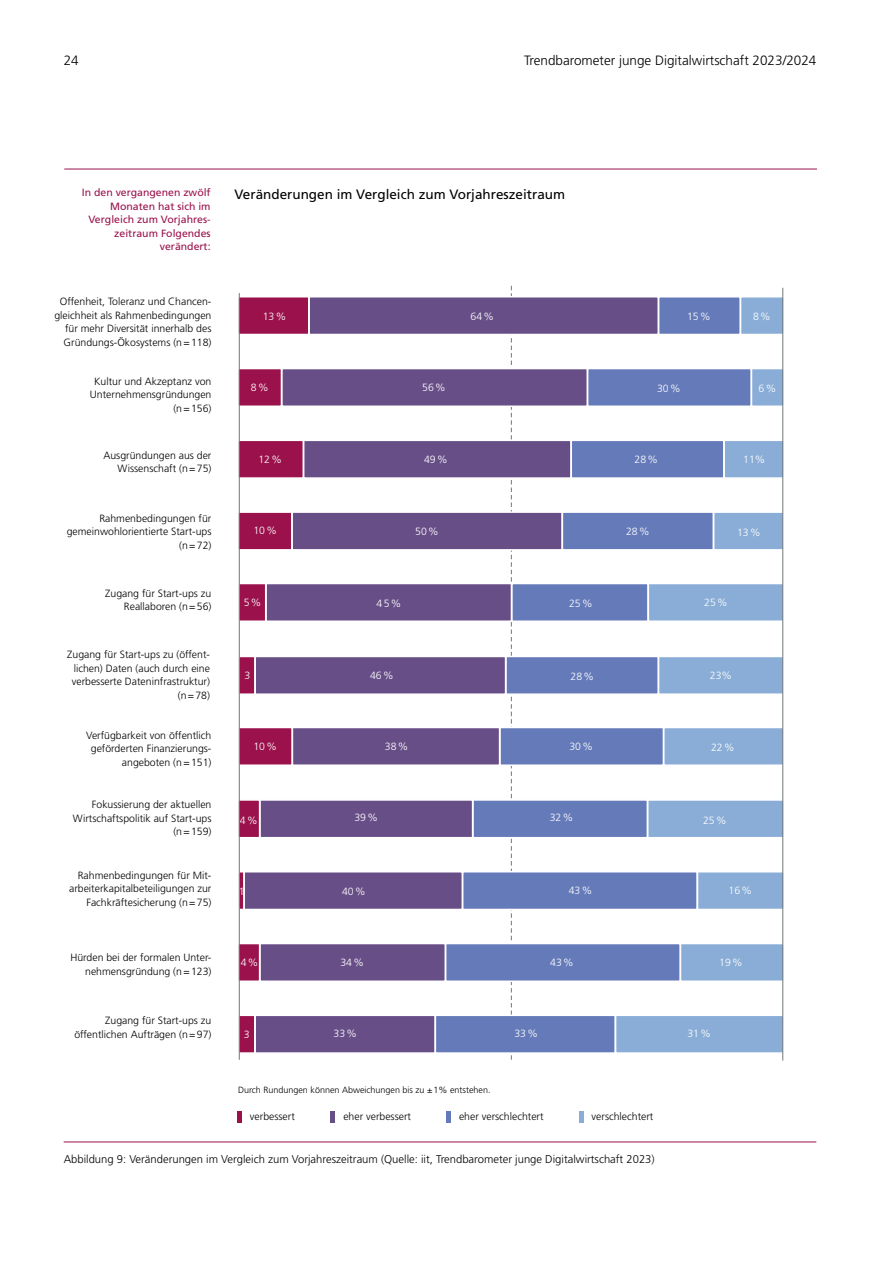
<style>
.page{position:relative;width:893px;height:1263px;background:#fff}
.page>*{position:absolute;margin:0;border:0;box-sizing:border-box;transform-origin:0 0}
.t1{font:300 13.5px "Frutiger LT Pro";color:#000}
.t2{font:13.5px "Frutiger LT Pro";color:#000}
.t3{font:300 11.25px "Frutiger LT Pro";color:#000}
.t4{font:300 10.5px/13.5px "Frutiger LT Pro";color:#000;text-align:right}
.t5{font:300 10.5px "Frutiger LT Pro";color:#fff}
.t6{font:10.5px/13.5px "Frutiger LT Pro";color:#9a114c;text-align:right}
.t7{font:300 9px "Frutiger LT Pro";color:#000}
</style>
<div class="page">
<hr style="left:64px;top:169px;width:753px;height:1px;background:#9a114c">
<svg style="left:511px;top:286px;width:1px;height:774px"></svg>
<hr style="left:237px;top:1110px;width:4px;height:12px;background:#9a114c">
<hr style="left:331px;top:1110px;width:4px;height:12px;background:#684e87">
<hr style="left:446px;top:1110px;width:4px;height:12px;background:#657ab9">
<hr style="left:579px;top:1110px;width:4px;height:12px;background:#89add6">
<hr style="left:64px;top:1142px;width:752px;height:1px;background:#9a114c">
<div style="left:499px;top:727px;width:165px;height:39px;background:#657ab9;border:2px solid #fff"></div>
<div style="left:292px;top:727px;width:208px;height:39px;background:#684e87;border:2px solid #fff"></div>
<div style="left:238px;top:727px;width:55px;height:39px;background:#9a114c;border:2px solid #fff"></div>
<div style="left:663px;top:727px;width:121px;height:39px;background:#89add6;border:2px solid #fff"></div>
<div style="left:462px;top:871px;width:236px;height:39px;background:#657ab9;border:2px solid #fff"></div>
<div style="left:243px;top:871px;width:220px;height:39px;background:#684e87;border:2px solid #fff"></div>
<svg style="left:238px;top:871px;width:7px;height:39px"></svg>
<div style="left:697px;top:871px;width:88px;height:39px;background:#89add6;border:2px solid #fff"></div>
<div style="left:751px;top:368px;width:34px;height:39px;background:#89add6;border:2px solid #fff"></div>
<div style="left:587px;top:368px;width:165px;height:39px;background:#657ab9;border:2px solid #fff"></div>
<div style="left:281px;top:368px;width:307px;height:39px;background:#684e87;border:2px solid #fff"></div>
<div style="left:237px;top:368px;width:45px;height:39px;background:#9a114c;border:2px solid #fff"></div>
<div style="left:680px;top:943px;width:105px;height:39px;background:#89add6;border:2px solid #fff"></div>
<div style="left:445px;top:943px;width:236px;height:39px;background:#657ab9;border:2px solid #fff"></div>
<div style="left:259px;top:943px;width:187px;height:39px;background:#684e87;border:2px solid #fff"></div>
<div style="left:237px;top:943px;width:23px;height:39px;background:#9a114c;border:2px solid #fff"></div>
<div style="left:740px;top:296px;width:45px;height:39px;background:#89add6;border:2px solid #fff"></div>
<div style="left:658px;top:296px;width:83px;height:39px;background:#657ab9;border:2px solid #fff"></div>
<div style="left:308px;top:296px;width:351px;height:39px;background:#684e87;border:2px solid #fff"></div>
<div style="left:237px;top:296px;width:72px;height:39px;background:#9a114c;border:2px solid #fff"></div>
<div style="left:723px;top:440px;width:62px;height:39px;background:#89add6;border:2px solid #fff"></div>
<div style="left:570px;top:440px;width:154px;height:39px;background:#657ab9;border:2px solid #fff"></div>
<div style="left:303px;top:440px;width:269px;height:39px;background:#684e87;border:2px solid #fff"></div>
<div style="left:237px;top:440px;width:67px;height:39px;background:#9a114c;border:2px solid #fff"></div>
<div style="left:713px;top:511px;width:71px;height:40px;background:#89add6;border:2px solid #fff"></div>
<div style="left:562px;top:511px;width:152px;height:40px;background:#657ab9;border:2px solid #fff"></div>
<div style="left:291px;top:511px;width:272px;height:40px;background:#684e87;border:2px solid #fff"></div>
<div style="left:237px;top:511px;width:56px;height:40px;background:#9a114c;border:2px solid #fff"></div>
<div style="left:435px;top:1014px;width:181px;height:40px;background:#657ab9;border:2px solid #fff"></div>
<div style="left:254px;top:1014px;width:182px;height:40px;background:#684e87;border:2px solid #fff"></div>
<div style="left:238px;top:1014px;width:18px;height:40px;background:#9a114c;border:2px solid #fff"></div>
<div style="left:615px;top:1014px;width:169px;height:40px;background:#89add6;border:2px solid #fff"></div>
<div style="left:658px;top:656px;width:126px;height:39px;background:#89add6;border:2px solid #fff"></div>
<div style="left:505px;top:656px;width:154px;height:39px;background:#657ab9;border:2px solid #fff"></div>
<div style="left:254px;top:656px;width:252px;height:39px;background:#684e87;border:2px solid #fff"></div>
<div style="left:238px;top:656px;width:18px;height:39px;background:#9a114c;border:2px solid #fff"></div>
<div style="left:511px;top:583px;width:138px;height:39px;background:#657ab9;border:2px solid #fff"></div>
<div style="left:265px;top:583px;width:247px;height:39px;background:#684e87;border:2px solid #fff"></div>
<div style="left:238px;top:583px;width:28px;height:39px;background:#9a114c;border:2px solid #fff"></div>
<div style="left:648px;top:583px;width:136px;height:39px;background:#89add6;border:2px solid #fff"></div>
<div style="left:647px;top:799px;width:138px;height:39px;background:#89add6;border:2px solid #fff"></div>
<div style="left:472px;top:799px;width:176px;height:39px;background:#657ab9;border:2px solid #fff"></div>
<div style="left:259px;top:799px;width:214px;height:39px;background:#684e87;border:2px solid #fff"></div>
<div style="left:237px;top:799px;width:23px;height:39px;background:#9a114c;border:2px solid #fff"></div>
<hr style="left:239px;top:293px;width:1px;height:767px;background:#71777a">
<hr style="left:782px;top:288px;width:1px;height:772px;background:#71777a">
<p class="t1" style="left:64px;top:53px;width:17px">24</p>
<p class="t1" style="left:524px;top:53px;width:294px">Trendbarometer junge Digitalwirtschaft 2023/2024</p>
<p class="t6" style="left:82px;top:186px;width:130px">In den vergangenen zwölf</p>
<p class="t2" style="left:234px;top:186px;width:332px">Veränderungen im Vergleich zum Vorjahreszeitraum</p>
<p class="t6" style="left:88px;top:200px;width:124px">Monaten hat sich im<br>Vergleich zum Vorjahres&shy;zeitraum Folgendes verändert:</p>
<p class="t4" style="left:54px;top:295px;width:158px">Offenheit, Toleranz und Chancen&shy;gleichheit als Rahmenbedingungen für mehr Diversität innerhalb des Gründungs-Ökosystems (n=118)</p>
<p class="t5" style="left:263px;top:310px;width:25px">13%</p>
<p class="t5" style="left:471px;top:310px;width:25px">64%</p>
<p class="t5" style="left:687px;top:310px;width:25px">15%</p>
<p class="t5" style="left:753px;top:310px;width:19px">8%</p>
<p class="t4" style="left:90px;top:374px;width:123px">Kultur und Akzeptanz von<br>Unternehmensgründungen (n=156)</p>
<p class="t5" style="left:251px;top:381px;width:19px">8%</p>
<p class="t5" style="left:422px;top:381px;width:25px">56%</p>
<p class="t5" style="left:657px;top:382px;width:25px">30%</p>
<p class="t5" style="left:759px;top:382px;width:19px">6%</p>
<p class="t4" style="left:103px;top:448px;width:109px">Ausgründungen aus der<br>Wissenschaft (n=75)</p>
<p class="t5" style="left:258px;top:453px;width:25px">12%</p>
<p class="t5" style="left:424px;top:453px;width:25px">49%</p>
<p class="t5" style="left:635px;top:453px;width:25px">28%</p>
<p class="t5" style="left:743px;top:453px;width:24px">11%</p>
<p class="t4" style="left:67px;top:512px;width:146px">Rahmenbedingungen für gemeinwohlorientierte Start-ups (n=72)</p>
<p class="t4" style="left:105px;top:586px;width:108px">Zugang für Start-ups zu<br>Reallaboren (n=56)</p>
<p class="t4" style="left:67px;top:648px;width:144px">Zugang für Start-ups zu (öffent&shy;lichen) Daten (auch durch eine verbesserte Dateninfrastruktur) (n=78)</p>
<p class="t5" style="left:253px;top:525px;width:25px">10%</p>
<p class="t5" style="left:415px;top:525px;width:25px">50%</p>
<p class="t5" style="left:626px;top:525px;width:25px">28%</p>
<p class="t5" style="left:737px;top:526px;width:25px">13%</p>
<p class="t5" style="left:244px;top:596px;width:19px">5%</p>
<p class="t5" style="left:377px;top:597px;width:26px">45%</p>
<p class="t5" style="left:569px;top:597px;width:25px">25%</p>
<p class="t5" style="left:704px;top:596px;width:25px">25%</p>
<p class="t5" style="left:244px;top:669px;width:7px">3</p>
<p class="t5" style="left:370px;top:669px;width:25px">46%</p>
<p class="t5" style="left:571px;top:670px;width:25px">28%</p>
<p class="t5" style="left:710px;top:669px;width:24px">23%</p>
<p class="t4" style="left:86px;top:729px;width:127px">Verfügbarkeit von öffentlich geförderten Finanzierungs&shy;angeboten (n=151)</p>
<p class="t5" style="left:253px;top:740px;width:25px">10%</p>
<p class="t5" style="left:385px;top:740px;width:25px">38%</p>
<p class="t5" style="left:569px;top:740px;width:25px">30%</p>
<p class="t5" style="left:711px;top:741px;width:25px">22%</p>
<p class="t4" style="left:73px;top:798px;width:140px">Fokussierung der aktuellen<br>Wirtschaftspolitik auf Start-ups (n=159)</p>
<p class="t4" style="left:69px;top:868px;width:144px">Rahmenbedingungen für Mit&shy;arbeiterkapitalbeteiligungen zur<br>Fachkräftesicherung (n=75)</p>
<p class="t5" style="left:240px;top:814px;width:19px">4%</p>
<p class="t5" style="left:354px;top:811px;width:25px">39%</p>
<p class="t5" style="left:550px;top:811px;width:25px">32%</p>
<p class="t5" style="left:703px;top:814px;width:25px">25%</p>
<p class="t5" style="left:239px;top:885px;width:7px">1</p>
<p class="t5" style="left:342px;top:885px;width:25px">40%</p>
<p class="t5" style="left:569px;top:884px;width:25px">43%</p>
<p class="t5" style="left:729px;top:884px;width:25px">16%</p>
<p class="t4" style="left:70px;top:951px;width:143px">Hürden bei der formalen Unter&shy;nehmensgründung (n=123)</p>
<p class="t5" style="left:241px;top:956px;width:19px">4%</p>
<p class="t5" style="left:340px;top:956px;width:25px">34%</p>
<p class="t5" style="left:550px;top:956px;width:25px">43%</p>
<p class="t5" style="left:719px;top:956px;width:25px">19%</p>
<p class="t4" style="left:74px;top:1014px;width:139px">Zugang für Start-ups zu öffentlichen Aufträgen (n=97)</p>
<p class="t5" style="left:244px;top:1028px;width:7px">3</p>
<p class="t5" style="left:333px;top:1027px;width:25px">33%</p>
<p class="t5" style="left:514px;top:1027px;width:25px">33%</p>
<p class="t5" style="left:687px;top:1027px;width:25px">31%</p>
<p class="t7" style="left:238px;top:1085px;width:254px">Durch Rundungen können Abweichungen bis zu ±1% entstehen.</p>
<p class="t4" style="left:250px;top:1110px;width:46px">verbessert</p>
<p class="t4" style="left:343px;top:1110px;width:69px">eher verbessert</p>
<p class="t4" style="left:459px;top:1110px;width:86px">eher verschlechtert</p>
<p class="t4" style="left:592px;top:1110px;width:63px">verschlechtert</p>
<p class="t3" style="left:64px;top:1153px;width:592px">Abbildung 9: Veränderungen im Vergleich zum Vorjahreszeitraum (Quelle: iit, Trendbarometer junge Digitalwirtschaft 2023)</p>
</div>
